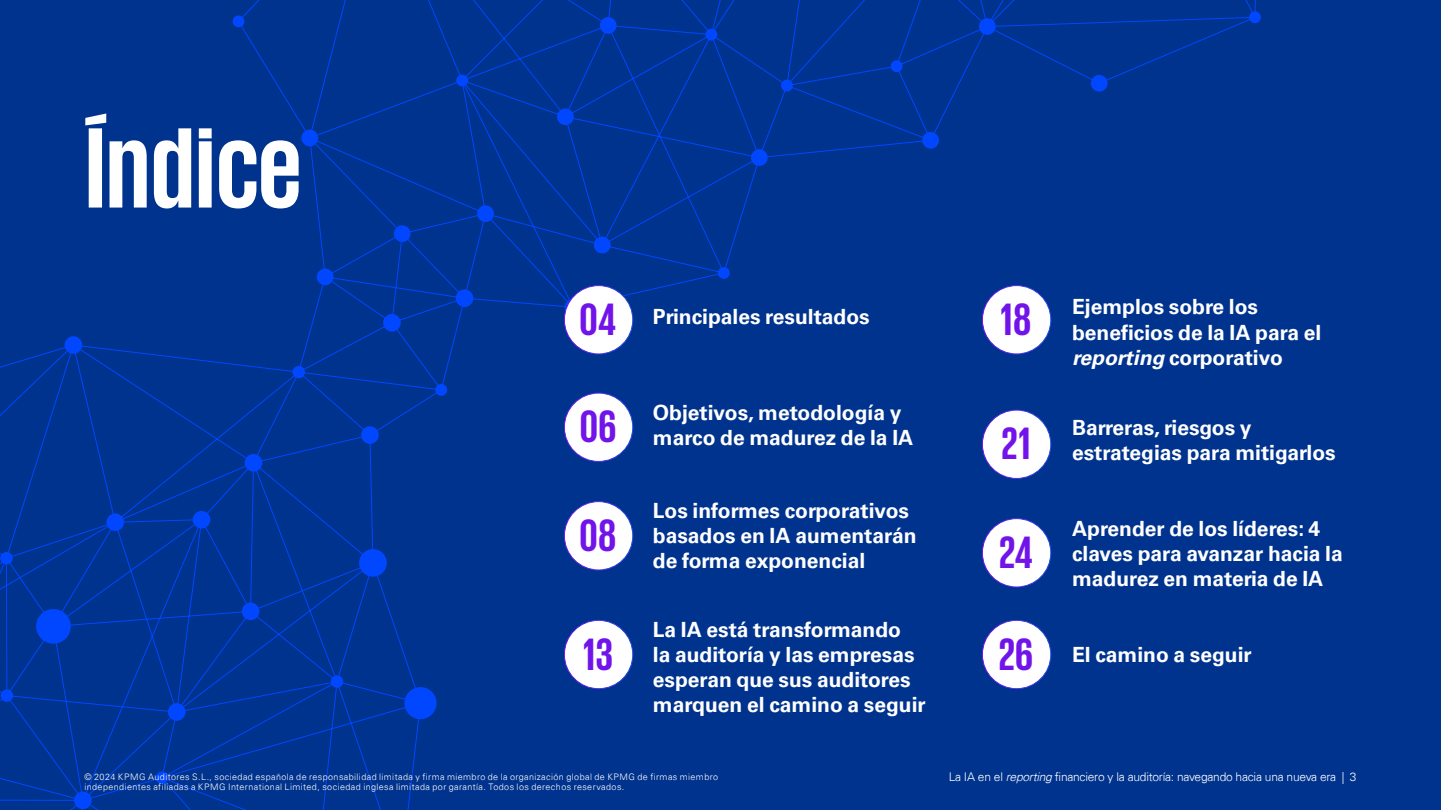
<style>
.page{position:relative;width:1441px;height:810px;background:#fff}
.page>*{position:absolute;margin:0;border:0;box-sizing:border-box;transform-origin:0 0}
.t1{font:700 116.85px "KPMG";letter-spacing:.01em;color:#fff}
.t2{font:700 46.35px/101.7px "KPMG";letter-spacing:.01em;color:#7213ea}
.t3{font:700 21px/25.2px "Univers 65";color:#fff}
.t4{font:300 12px "Univers 45";letter-spacing:-.02em;color:#fff}
.t5{font:300 9px "Univers 45";letter-spacing:.045em;color:#fff}
.s1{font-style:italic}
</style>
<div class="page">
<div style="left:0;top:0;width:1440px;height:810px;background:#00338d"></div>
<div style="left:564px;top:286px;width:68px;height:68px;background:#fff;border-radius:50%"></div>
<div style="left:564px;top:285px;width:69px;height:69px;border:1px solid #fff;border-radius:50%"></div>
<div style="left:564px;top:393px;width:68px;height:68px;background:#fff;border-radius:50%"></div>
<div style="left:564px;top:393px;width:69px;height:69px;border:1px solid #fff;border-radius:50%"></div>
<div style="left:982px;top:286px;width:68px;height:68px;background:#fff;border-radius:50%"></div>
<div style="left:981px;top:285px;width:70px;height:69px;border:1px solid #fff;border-radius:50%"></div>
<div style="left:982px;top:410px;width:68px;height:68px;background:#fff;border-radius:50%"></div>
<div style="left:981px;top:410px;width:70px;height:69px;border:1px solid #fff;border-radius:50%"></div>
<div style="left:982px;top:519px;width:68px;height:68px;background:#fff;border-radius:50%"></div>
<div style="left:981px;top:518px;width:70px;height:69px;border:1px solid #fff;border-radius:50%"></div>
<div style="left:982px;top:620px;width:68px;height:69px;background:#fff;border-radius:50%"></div>
<div style="left:981px;top:620px;width:70px;height:69px;border:1px solid #fff;border-radius:50%"></div>
<div style="left:564px;top:502px;width:68px;height:68px;background:#fff;border-radius:50%"></div>
<div style="left:564px;top:501px;width:69px;height:69px;border:1px solid #fff;border-radius:50%"></div>
<div style="left:564px;top:620px;width:68px;height:69px;background:#fff;border-radius:50%"></div>
<div style="left:564px;top:620px;width:69px;height:69px;border:1px solid #fff;border-radius:50%"></div>
<h1 class="t1" style="left:85px;top:109px;width:218px">Índice</h1>
<h2 class="t2" style="left:579px;top:267px;width:38px">04</h2>
<h2 class="t2" style="left:579px;top:374px;width:38px">06</h2>
<h2 class="t2" style="left:579px;top:483px;width:38px">08</h2>
<h2 class="t2" style="left:583px;top:602px;width:31px">13</h2>
<p class="t3" style="left:653px;top:304px;width:218px">Principales resultados</p>
<p class="t3" style="left:653px;top:400px;width:262px">Objetivos, metodología y marco de madurez de la IA</p>
<p class="t3" style="left:653px;top:498px;width:265px">Los informes corporativos basados en IA aumentarán de forma exponencial</p>
<p class="t3" style="left:653px;top:617px;width:274px">La IA está transformando<br>la auditoría y las empresas esperan que sus auditores marquen el camino a seguir</p>
<h2 class="t2" style="left:1000px;top:267px;width:32px">18</h2>
<h2 class="t2" style="left:1001px;top:391px;width:30px">21</h2>
<h2 class="t2" style="left:998px;top:500px;width:36px">24<br>26</h2>
<p class="t3" style="left:1071px;top:295px;width:251px">Ejemplos sobre los beneficios de la IA para el <span class="s1">reporting</span> corporativo</p>
<p class="t3" style="left:1071px;top:415px;width:265px">Barreras, riesgos y estrategias para mitigarlos</p>
<p class="t3" style="left:1071px;top:516px;width:272px">Aprender de los líderes: 4 claves para avanzar hacia la madurez en materia de IA</p>
<p class="t3" style="left:1071px;top:642px;width:181px">El camino a seguir</p>
<p class="t5" style="left:84px;top:771px;width:635px">© 2024 KPMG Auditores S.L., sociedad española de responsabilidad limitada y firma miembro de la organización global de KPMG de firmas miembro</p>
<p class="t4" style="left:948px;top:770px;width:409px">La IA en el <span class="s1">reporting</span> financiero y la auditoría: navegando hacia una nueva era | 3</p>
<p class="t5" style="left:84px;top:782px;width:541px">independientes afiliadas a KPMG International Limited, sociedad inglesa limitada por garantía. Todos los derechos reservados.</p>
</div>
